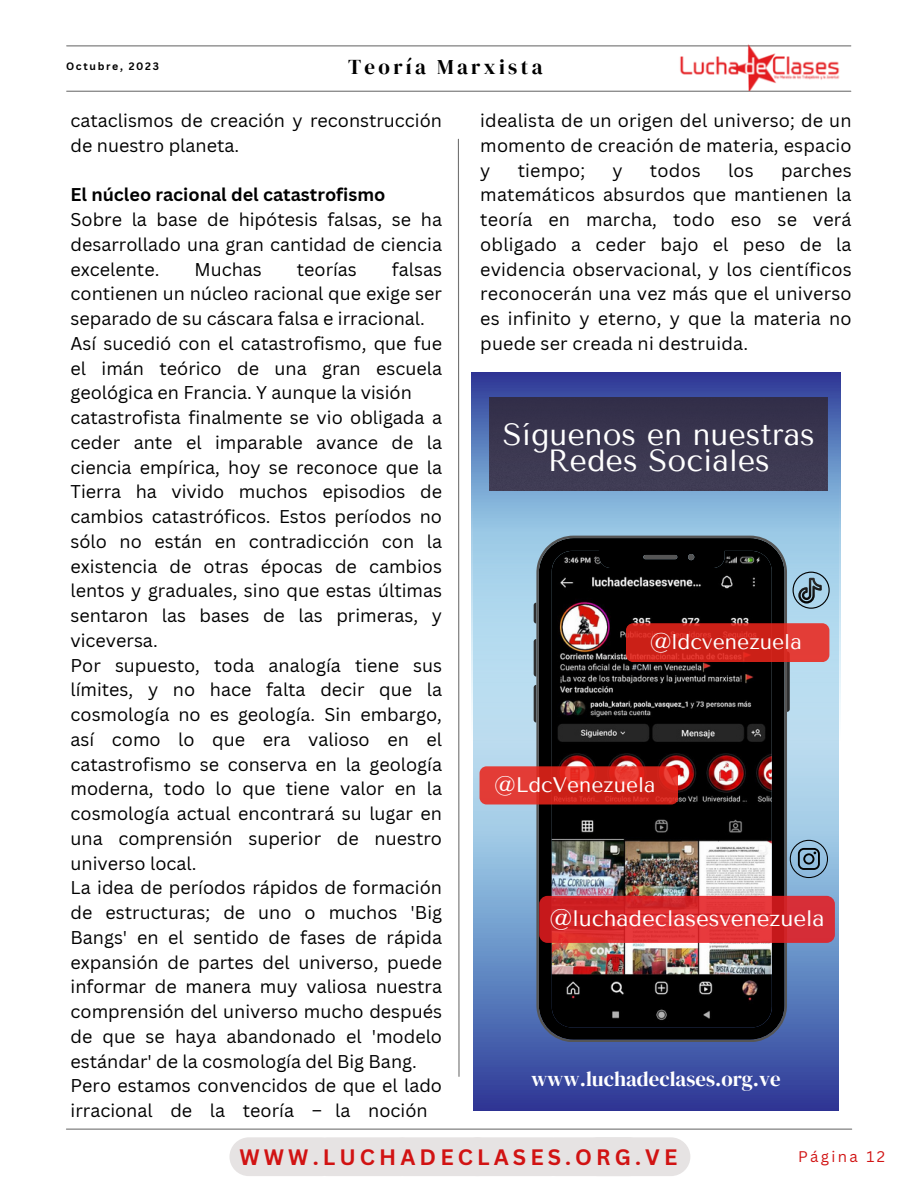
<style>
.page{position:relative;width:918px;height:1188px;background:#fff}
.page>*{position:absolute;margin:0;border:0;box-sizing:border-box;transform-origin:0 0}
.t1{font:30.6px/26px "Tenor Sans";color:#fff;text-align:center}
.t2{font:22.35px "Tenor Sans";color:#fff}
.t3{font:700 21.75px "Canva Sans";letter-spacing:.19em;color:#d11313}
.t4{font:21.15px "Tenor Sans";color:#fff}
.t5{font:21px "DM Serif Display";letter-spacing:.16em;color:#000}
.t6{font:21px "Tenor Sans";color:#fff}
.t7{font:20.85px "DM Serif Display";color:#fff}
.t8{font:18px/24.8px "Canva Sans";color:#000;text-align:justify}
.t9{font:700 18px "Canva Sans";color:#000}
.t10{font:15px "Canva Sans";letter-spacing:.16em;color:#d11313}
.t11{font:700 10.5px "Canva Sans";letter-spacing:.16em;color:#000}
</style>
<div class="page">
<hr style="left:67px;top:91px;width:784px;height:1px;background:#737373">
<hr style="left:67px;top:45px;width:784px;height:1px;background:#737373">
<svg style="left:457px;top:138px;width:3px;height:939px"></svg>
<hr style="left:66px;top:1129px;width:786px;height:1px;background:#737373">
<img style="left:678px;top:44px;width:166px;height:46px">
<div style="left:229px;top:1137px;width:112px;height:39px;background:#e6e3e3;border-radius:19px"></div>
<div style="left:309px;top:1137px;width:111px;height:39px;background:#e6e3e3;border-radius:19px"></div>
<div style="left:385px;top:1137px;width:112px;height:39px;background:#e6e3e3;border-radius:19px"></div>
<div style="left:458px;top:1137px;width:112px;height:39px;background:#e6e3e3;border-radius:19px"></div>
<div style="left:537px;top:1137px;width:111px;height:39px;background:#e6e3e3;border-radius:19px"></div>
<div style="left:579px;top:1137px;width:111px;height:39px;background:#e6e3e3;border-radius:19px"></div>
<svg style="left:471px;top:373px;width:369px;height:369px;background:#4758a5"></svg>
<svg style="left:474px;top:463px;width:364px;height:647px;background:#7a9bcc"></svg>
<div style="left:490px;top:398px;width:337px;height:93px;background:#3b3750"></div>
<svg style="left:534px;top:603px;width:2px;height:20px"></svg>
<svg style="left:534px;top:639px;width:2px;height:38px"></svg>
<svg style="left:534px;top:685px;width:2px;height:38px"></svg>
<svg style="left:787px;top:662px;width:3px;height:50px"></svg>
<img style="left:536px;top:536px;width:251px;height:506px">
<svg style="left:790px;top:840px;width:38px;height:38px"></svg>
<svg style="left:793px;top:572px;width:37px;height:37px"></svg>
<svg style="left:539px;top:896px;width:296px;height:47px;background:#d82c30"></svg>
<svg style="left:480px;top:766px;width:198px;height:39px;background:#d62d25"></svg>
<svg style="left:626px;top:623px;width:203px;height:39px;background:#d12820"></svg>
<p class="t11" style="left:66px;top:59px;width:94px">Octubre, 2023</p>
<p class="t5" style="left:348px;top:52px;width:196px">Teoría Marxista</p>
<p class="t8" style="left:71px;top:108px;width:373px">cataclismos de creación y reconstrucción de nuestro planeta.</p>
<p class="t9" style="left:71px;top:182px;width:316px">El núcleo racional del catastrofismo</p>
<p class="t8" style="left:71px;top:207px;width:373px">Sobre la base de hipótesis falsas, se ha desarrollado una gran cantidad de ciencia excelente.</p>
<p class="t8" style="left:71px;top:256px;width:373px;text-indent:321px">falsas contienen un núcleo racional que exige ser separado de su cáscara falsa e irracional.</p>
<p class="t8" style="left:71px;top:331px;width:373px">Así sucedió con el catastrofismo, que fue el imán teórico de una gran escuela geológica en Francia. Y aunque la visión</p>
<p class="t8" style="left:71px;top:405px;width:373px">catastrofista finalmente se vio obligada a ceder ante el imparable avance de la ciencia empírica, hoy se reconoce que la Tierra ha vivido muchos episodios de cambios catastróficos. Estos períodos no sólo no están en contradicción con la existencia de otras épocas de cambios lentos y graduales, sino que estas últimas sentaron las bases de las primeras, y viceversa.</p>
<p class="t8" style="left:71px;top:652px;width:373px">Por supuesto, toda analogía tiene sus límites, y no hace falta decir que la cosmología no es geología. Sin embargo, así como lo que era valioso en el catastrofismo se conserva en la geología moderna, todo lo que tiene valor en la cosmología actual encontrará su lugar en una comprensión superior de nuestro universo local.</p>
<p class="t8" style="left:71px;top:875px;width:373px">La idea de períodos rápidos de formación de estructuras; de uno o muchos 'Big Bangs' en el sentido de fases de rápida expansión de partes del universo, puede informar de manera muy valiosa nuestra comprensión del universo mucho después de que se haya abandonado el 'modelo estándar' de la cosmología del Big Bang.</p>
<p class="t8" style="left:71px;top:1073px;width:373px">Pero estamos convencidos de que el lado irracional de la teoría – la noción</p>
<p class="t8" style="left:194px;top:256px;width:69px">Muchas</p>
<p class="t8" style="left:297px;top:256px;width:62px">teorías</p>
<p class="t8" style="left:480px;top:108px;width:373px">idealista de un origen del universo; de un momento de creación de materia, espacio y</p>
<p class="t8" style="left:480px;top:157px;width:373px;text-indent:301px">parches matemáticos absurdos que mantienen la teoría en marcha, todo eso se verá obligado a ceder bajo el peso de la evidencia observacional, y los científicos reconocerán una vez más que el universo es infinito y eterno, y que la materia no puede ser creada ni destruida.</p>
<p class="t8" style="left:518px;top:157px;width:69px">tiempo;</p>
<p class="t8" style="left:613px;top:157px;width:12px">y</p>
<p class="t8" style="left:650px;top:157px;width:52px">todos</p>
<p class="t8" style="left:728px;top:157px;width:27px">los</p>
<p class="t1" style="left:503px;top:422px;width:314px">Síguenos en nuestras<br>Redes Sociales</p>
<p class="t4" style="left:650px;top:630px;width:154px">@ldcvenezuela</p>
<p class="t6" style="left:494px;top:773px;width:163px">@LdcVenezuela</p>
<p class="t2" style="left:549px;top:905px;width:277px">@luchadeclasesvenezuela</p>
<p class="t7" style="left:531px;top:1064px;width:251px">www.luchadeclases.org.ve</p>
<p class="t3" style="left:239px;top:1142px;width:439px">WWW.LUCHADECLASES.ORG.VE</p>
<p class="t10" style="left:798px;top:1146px;width:88px">Página 12</p>
</div>
